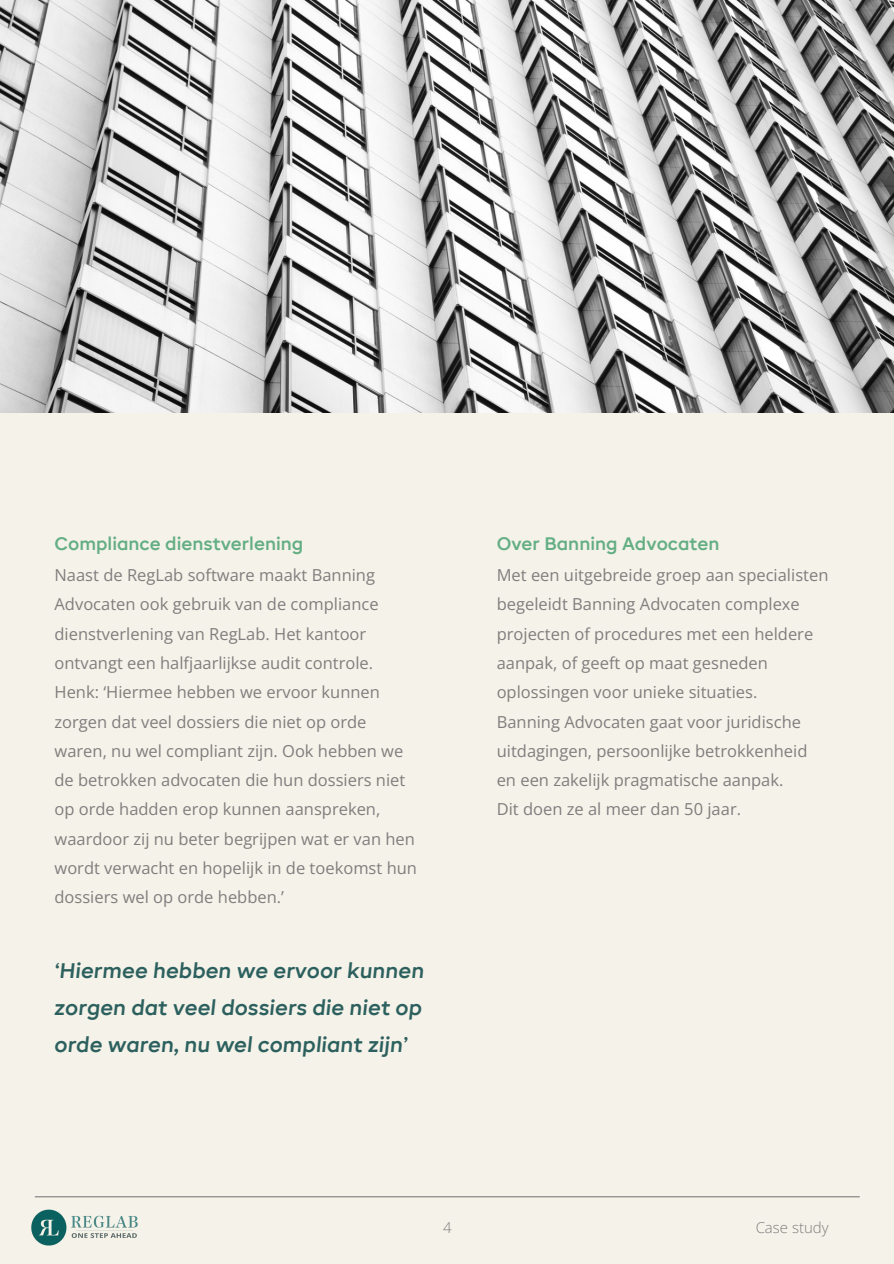
<style>
.page{position:relative;width:894px;height:1264px;background:#fff}
.page>*{position:absolute;margin:0;border:0;box-sizing:border-box;transform-origin:0 0}
.t1{font:italic 600 21px/37.2px "BR Candor";color:#2c605e;text-align:justify}
.t2{font:600 18px "BR Candor";color:#64ae84}
.t3{font:16.5px/29.2px "Open Sans";color:#7f7e7e}
.t4{font:300 15px "Open Sans";color:#7f7e7e}
</style>
<div class="page">
<div style="left:0;top:0;width:893px;height:1263px;background:#f5f2e9"></div>
<hr style="left:35px;top:1196px;width:824px;height:1px;background:#7f7e7e">
<img style="left:0;top:0;width:893px;height:413px">
<img style="left:31px;top:1209px;width:107px;height:37px">
<p class="t2" style="left:54px;top:535px;width:250px">Compliance dienstverlening</p>
<p class="t3" style="left:54px;top:560px;width:364px">Naast de RegLab software maakt Banning Advocaten ook gebruik van de compliance dienstverlening van RegLab. Het kantoor ontvangt een halfjaarlijkse audit controle.<br>Henk: ‘Hiermee hebben we ervoor kunnen zorgen dat veel dossiers die niet op orde waren, nu wel compliant zijn. Ook hebben we de betrokken advocaten die hun dossiers niet op orde hadden erop kunnen aanspreken, waardoor zij nu beter begrijpen wat er van hen wordt verwacht en hopelijk in de toekomst hun dossiers wel op orde hebben.’</p>
<p class="t1" style="left:54px;top:953px;width:371px">‘Hiermee hebben we ervoor kunnen zorgen dat veel dossiers die niet op orde waren, nu wel compliant zijn’</p>
<p class="t2" style="left:496px;top:535px;width:224px">Over Banning Advocaten</p>
<p class="t3" style="left:496px;top:560px;width:333px">Met een uitgebreide groep aan specialisten begeleidt Banning Advocaten complexe projecten of procedures met een heldere aanpak, of geeft op maat gesneden oplossingen voor unieke situaties.<br>Banning Advocaten gaat voor juridische uitdagingen, persoonlijke betrokkenheid en een zakelijk pragmatische aanpak.<br>Dit doen ze al meer dan 50 jaar.</p>
<p class="t4" style="left:443px;top:1216px;width:10px">4</p>
<p class="t4" style="left:755px;top:1216px;width:75px">Case study</p>
</div>
